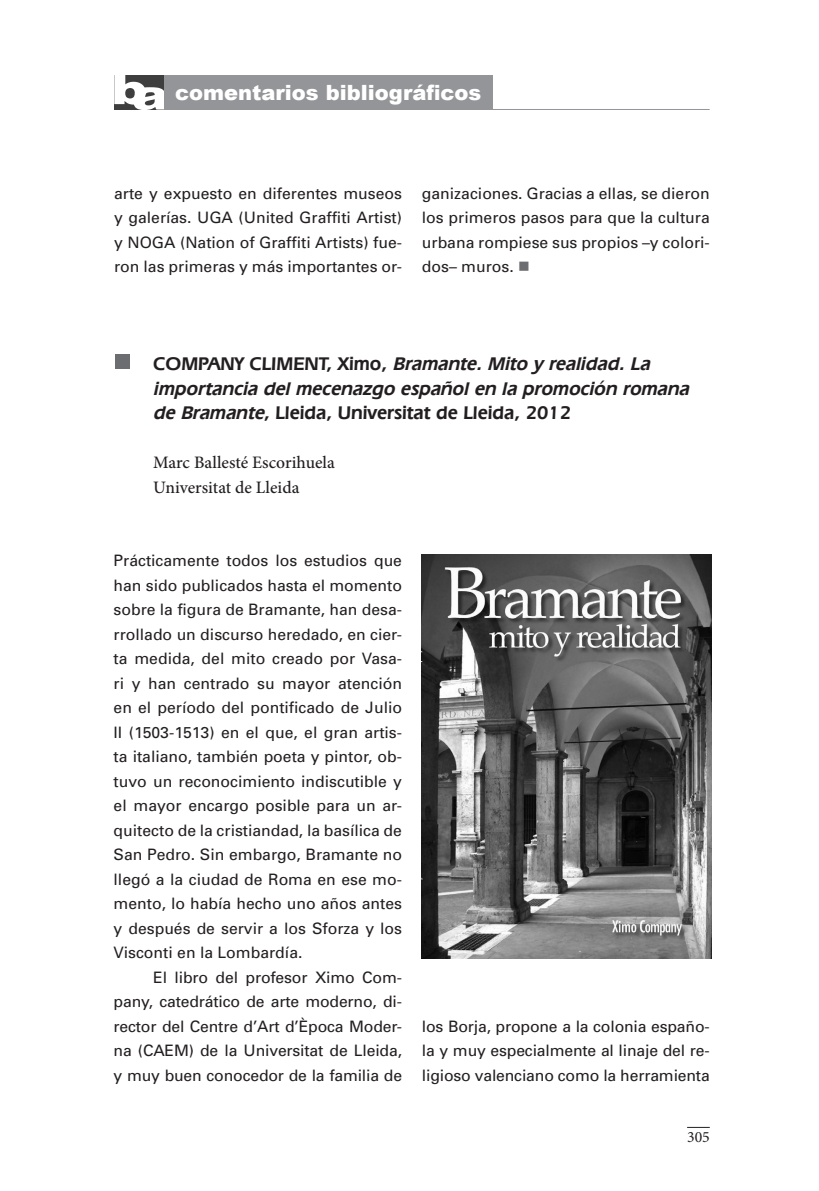
<style>
.page{position:relative;width:819px;height:1191px;background:#fff}
.page>*{position:absolute;margin:0;border:0;box-sizing:border-box;transform-origin:0 0}
.t1{font:900 21px "Arial";color:#fff}
.t2{font:italic 600 19.25px/24.5px "Eras IT Cby BT";color:#231f20}
.t3{font:500 17.5px/24.5px "Minion Pro";color:#231f20}
.t4{font:15.75px/24.5px "Univers";color:#231f20;text-align:justify}
.t5{font:15.75px "Minion Pro";color:#231f20}
.s1{font-style:normal}
</style>
<div class="page">
<hr style="left:114px;top:109px;width:595px;height:1px;background:#939598">
<svg style="left:687px;top:1127px;width:22px;height:1px"></svg>
<svg style="left:114px;top:75px;width:50px;height:35px"></svg>
<div style="left:164px;top:75px;width:328px;height:35px;background:#939598"></div>
<div style="left:115px;top:354px;width:15px;height:15px;background:#6c6d70"></div>
<img style="left:422px;top:554px;width:289px;height:404px">
<h1 class="t1" style="left:175px;top:76px;width:308px">comentarios bibliográficos</h1>
<p class="t4" style="left:114px;top:181px;width:289px">arte y expuesto en diferentes museos y galerías. UGA (United Graffiti Artist) y NOGA (Nation of Graffiti Artists) fue&shy;ron las primeras y más importantes or-</p>
<p class="t4" style="left:422px;top:181px;width:289px">ganizaciones. Gracias a ellas, se dieron los primeros pasos para que la cultura urbana rompiese sus propios –y colori&shy;dos– muros.</p>
<p class="t2" style="left:153px;top:351px;width:541px"><span class="s1">C o M pANY C L i M E N T, Xi m o ,</span> Bramante. Mito y realidad. La importancia del mecenazgo español en la promoción romana de Bramante<span class="s1">, Lleida, Universitat de Lleida, 2012</span></p>
<p class="t3" style="left:153px;top:450px;width:183px">Marc Ballesté Escorihuela<br>Universitat de Lleida</p>
<p class="t4" style="left:114px;top:548px;width:290px">Prácticamente todos los estudios que han sido publicados hasta el momento sobre la figura de Bramante, han desa&shy;rrollado un discurso heredado, en cier&shy;ta medida, del mito creado por Vasa&shy;ri y han centrado su mayor atención en el período del pontificado de Julio II (1503-1513) en el que, el gran artis&shy;ta italiano, también poeta y pintor, ob&shy;tuvo un reconocimiento indiscutible y el mayor encargo posible para un ar&shy;quitecto de la cristiandad, la basílica de San Pedro. Sin embargo, Bramante no llegó a la ciudad de Roma en ese mo&shy;mento, lo había hecho uno años antes y después de servir a los Sforza y los Visconti en la Lombardía.</p>
<p class="t4" style="left:114px;top:965px;width:290px;text-indent:40px">El libro del profesor Ximo Com&shy;pany, catedrático de arte moderno, di&shy;rector del Centre d’Art d’Època Moder&shy;na (CAEM) de la Universitat de Lleida, y muy buen conocedor de la familia de</p>
<p class="t4" style="left:422px;top:1014px;width:289px">los Borja, propone a la colonia españo&shy;la y muy especialmente al linaje del re&shy;ligioso valenciano como la herramienta</p>
<p class="t5" style="left:687px;top:1126px;width:24px">305</p>
</div>
